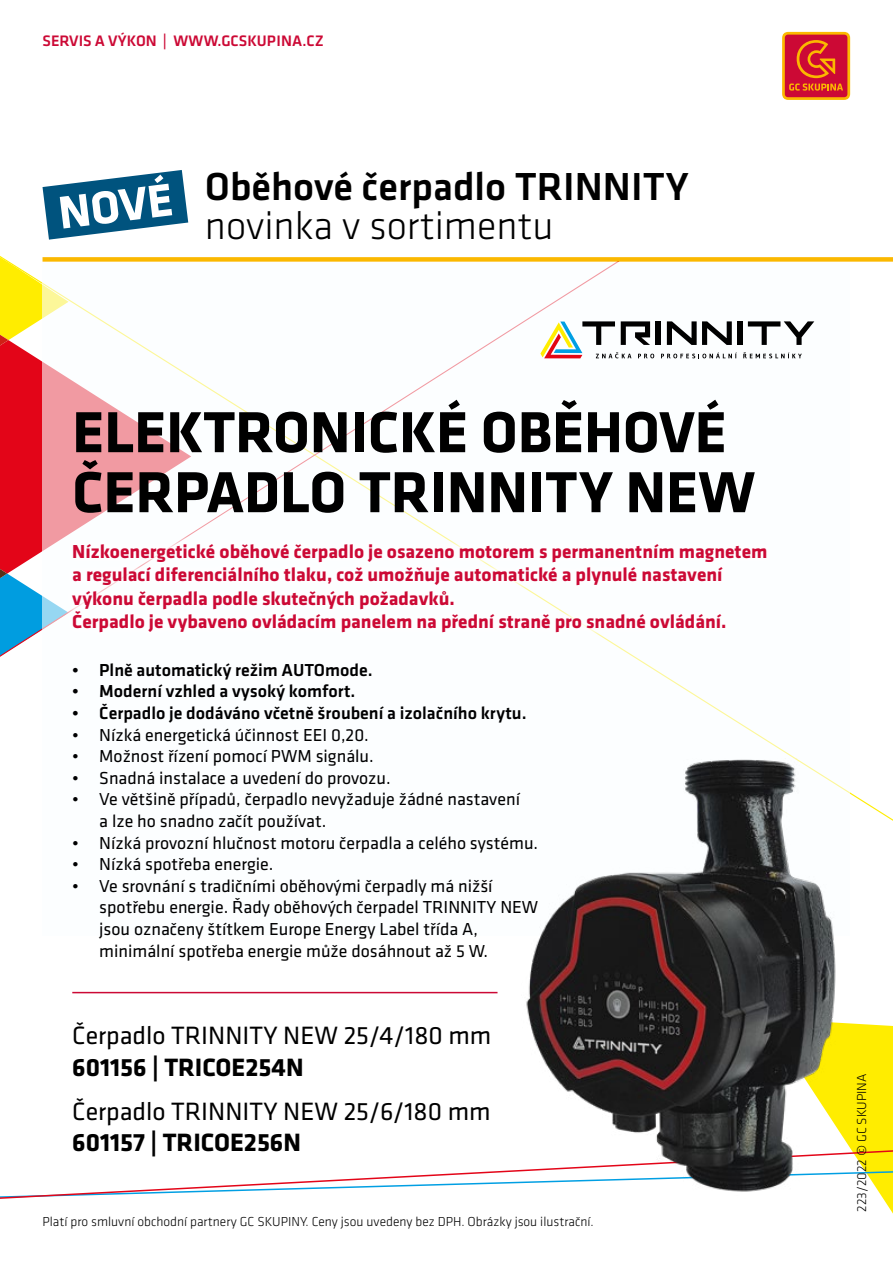
<style>
.page{position:relative;width:893px;height:1263px;background:#fff}
.page>*{position:absolute;margin:0;border:0;box-sizing:border-box;transform-origin:0 0}
.t1{font:700 60px/60px "GC Klavika";color:#000}
.t2{font:500 40.5px "GC Klavika";color:#000}
.t3{font:300 40.5px "GC Klavika Fein";color:#000}
.t4{font:25.95px "GC Klavika";color:#000}
.t5{font:700 25.95px "GC Klavika";color:#000}
.t6{font:700 19.5px/23.4px "GC Klavika";color:#cc0935}
.t7{font:18px/21.6px "GC Klavika";color:#000}
.t8{font:500 18px "GC Klavika";color:#000}
.t9{font:500 15px "GC Klavika Head";color:#cc0935}
.t10{font:300 13.5px "GC Klavika Fein";color:#000}
</style>
<div class="page">
<div style="left:846px;top:1023px;width:47px;height:126px;background:#ffed00"></div>
<svg style="left:0;top:1149px;width:893px;height:65px"></svg>
<div style="left:43px;top:262px;width:807px;height:673px;background:#fbfeff"></div>
<div style="left:656px;top:321px;width:5px;height:24px;background:#000"></div>
<div style="left:737px;top:321px;width:5px;height:24px;background:#000"></div>
<svg style="left:748px;top:321px;width:66px;height:24px"></svg>
<svg style="left:667px;top:321px;width:65px;height:24px"></svg>
<svg style="left:661px;top:353px;width:76px;height:5px"></svg>
<svg style="left:743px;top:352px;width:59px;height:6px"></svg>
<svg style="left:540px;top:321px;width:114px;height:37px"></svg>
<img style="left:514px;top:742px;width:332px;height:460px">
<div style="left:62px;top:534px;width:714px;height:107px;background:#fff"></div>
<hr style="left:72px;top:992px;width:425px;height:1px;background:#cc0935">
<div style="left:43px;top:257px;width:850px;height:5px;background:#fbb800"></div>
<svg style="left:782px;top:32px;width:68px;height:68px"></svg>
<div style="left:785px;top:35px;width:62px;height:62px;background:#cc0935;border-radius:3px"></div>
<svg style="left:789px;top:40px;width:54px;height:51px"></svg>
<svg style="left:0;top:170px;width:191px;height:487px"></svg>
<p class="t9" style="left:43px;top:30px;width:283px">SERVIS A VÝKON WWW.GCSKUPINA.CZ</p>
<p class="t9" style="left:163px;top:30px;width:6px">|</p>
<h2 class="t2" style="left:205px;top:160px;width:485px">Oběhové čerpadlo TRINNITY</h2>
<h2 class="t3" style="left:205px;top:202px;width:350px">novinka v sortimentu</h2>
<h1 class="t1" style="left:72px;top:400px;width:684px">ELEKTRONICKÉ OBĚHOVÉ<br>ČERPADLO TRINNITY NEW</h1>
<p class="t6" style="left:72px;top:539px;width:697px">Nízkoenergetické oběhové čerpadlo je osazeno motorem s permanentním magnetem a regulací diferenciálního tlaku, což umožňuje automatické a plynulé nastavení výkonu čerpadla podle skutečných požadavků.<br>Čerpadlo je vybaveno ovládacím panelem na přední straně pro snadné ovládání.</p>
<p class="t8" style="left:72px;top:658px;width:302px">• Plně automatický režim AUTOmode.</p>
<p class="t8" style="left:72px;top:679px;width:285px">• Moderní vzhled a vysoký komfort.</p>
<p class="t8" style="left:72px;top:701px;width:456px">• Čerpadlo je dodáváno včetně šroubení a izolačního krytu.</p>
<p class="t7" style="left:72px;top:723px;width:298px">• Nízká energetická účinnost EEI 0,20.</p>
<p class="t7" style="left:72px;top:745px;width:303px">• Možnost řízení pomocí PWM signálu.</p>
<p class="t7" style="left:72px;top:766px;width:320px">• Snadná instalace a uvedení do provozu.</p>
<p class="t7" style="left:99px;top:788px;width:422px;text-indent:-27px">• Ve většině případů, čerpadlo nevyžaduje žádné nastavení a lze ho snadno začít používat.</p>
<p class="t7" style="left:72px;top:831px;width:467px">• Nízká provozní hlučnost motoru čerpadla a celého systému.</p>
<p class="t7" style="left:72px;top:853px;width:203px">• Nízká spotřeba energie.</p>
<p class="t7" style="left:99px;top:874px;width:440px;text-indent:-27px">• Ve srovnání s tradičními oběhovými čerpadly má nižší spotřebu energie. Řady oběhových čerpadel TRINNITY NEW jsou označeny štítkem Europe Energy Label třída A, minimální spotřeba energie může dosáhnout až 5 W.</p>
<h3 class="t4" style="left:72px;top:1019px;width:421px">Čerpadlo TRINNITY NEW 25/4/180 mm</h3>
<h3 class="t5" style="left:72px;top:1048px;width:233px">601156 | TRICOE254N</h3>
<h3 class="t4" style="left:72px;top:1094px;width:420px">Čerpadlo TRINNITY NEW 25/6/180 mm</h3>
<h3 class="t5" style="left:72px;top:1123px;width:230px">601157 | TRICOE256N</h3>
<p class="t10" style="left:43px;top:1214px;width:553px">Platí pro smluvní obchodní partnery GC SKUPINY. Ceny jsou uvedeny bez DPH. Obrázky jsou ilustrační.</p>
<p class="t10" style="left:853px;top:1212px;width:140px;rotate:-90deg">223/2022 © GC SKUPINA</p>
</div>
